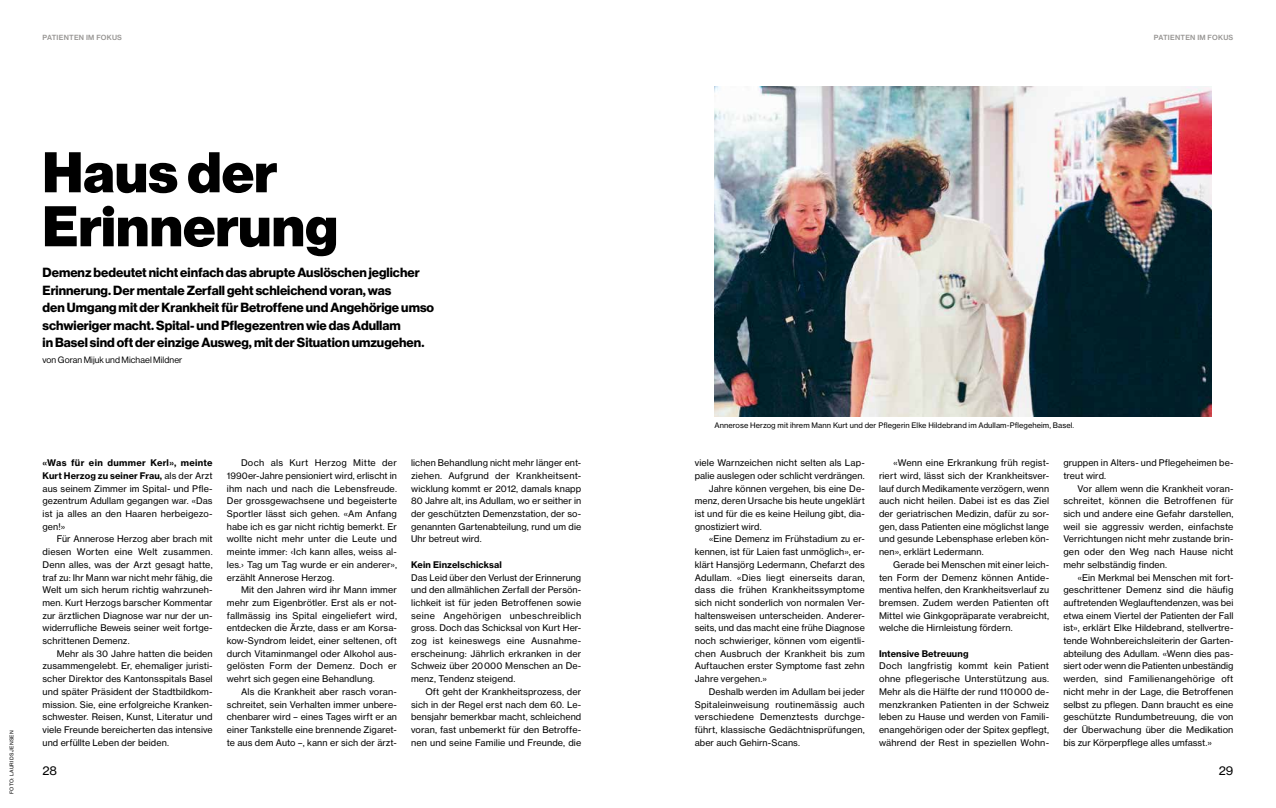
<style>
.page{position:relative;width:1276px;height:808px;background:#fff}
.page>*{position:absolute;margin:0;border:0;box-sizing:border-box;transform-origin:0 0}
.t1{font:900 56px/54px "Volta Modern Display 95";letter-spacing:.005em;color:#000}
.t2{font:700 13px/17.5px "Volta Modern Display 75";color:#000}
.t3{font:12px "Volta Modern Text 55 Roman";color:#000}
.t4{font:9px/12.7px "Volta Modern Text 55 Roman";letter-spacing:.01em;color:#000;text-align:justify}
.t5{font:700 9px/12.7px "Volta Modern Text 75";letter-spacing:.015em;color:#000}
.t6{font:9px "Volta Modern Text 55 Roman";letter-spacing:.03em;color:#000}
.t7{font:9px "Volta Modern Display 55 Roman";letter-spacing:.01em;color:#000}
.t8{font:7.5px "Volta Modern Text 55 Roman";letter-spacing:.005em;color:#000}
.t9{font:500 7px "Volta Modern Text 65";letter-spacing:.03em;color:#949290}
.t10{font:5px "Volta Modern Text 55 Roman";letter-spacing:.045em;color:#000}
.s1{font-family:"Volta Modern Text 55 Roman";font-weight:400}
</style>
<div class="page">
<img style="left:714px;top:86px;width:497px;height:331px">
<p class="t9" style="left:43px;top:33px;width:81px">PATIENTEN IM FOKUS</p>
<p class="t9" style="left:1154px;top:33px;width:81px">PATIENTEN IM FOKUS</p>
<p class="t10" style="left:8px;top:794px;width:65px;rotate:-90deg">FOTO: LAURIDS JENSEN</p>
<h1 class="t1" style="left:43px;top:146px;width:297px">Haus der<br>Erinnerung</h1>
<p class="t2" style="left:43px;top:264px;width:393px">Demenz bedeutet nicht einfach das abrupte Auslöschen jeglicher Erinnerung. Der mentale Zerfall geht schleichend voran, was<br>den Umgang mit der Krankheit für Betroffene und Angehörige umso schwieriger macht. Spital- und Pflegezentren wie das Adullam<br>in Basel sind oft der einzige Ausweg, mit der Situation umzugehen.</p>
<p class="t7" style="left:43px;top:355px;width:141px">von Goran Mijuk und Michael Mildner</p>
<p class="t5" style="left:43px;top:456px;width:172px">«Was für ein dummer Kerl», meinte<br>Kurt Herzog zu seiner Frau, <span class="s1">als der Arzt</span></p>
<p class="t4" style="left:43px;top:482px;width:172px">aus seinem Zimmer im Spital- und Pfle&shy;gezentrum Adullam gegangen war. «Das ist ja alles an den Haaren herbeigezo&shy;gen!»</p>
<p class="t4" style="left:43px;top:533px;width:172px;text-indent:14px">Für Annerose Herzog aber brach mit diesen Worten eine Welt zusammen.<br>Denn alles, was der Arzt gesagt hatte, traf zu: Ihr Mann war nicht mehr fähig, die Welt um sich herum richtig wahrzuneh&shy;men. Kurt Herzogs barscher Kommentar zur ärztlichen Diagnose war nur der un&shy;widerrufliche Beweis seiner weit fortge&shy;schrittenen Demenz.</p>
<p class="t4" style="left:43px;top:647px;width:172px;text-indent:14px">Mehr als 30 Jahre hatten die beiden zusammengelebt. Er, ehemaliger juristi&shy;scher Direktor des Kantonsspitals Basel und später Präsident der Stadtbildkom&shy;mission. Sie, eine erfolgreiche Kranken&shy;schwester. Reisen, Kunst, Literatur und viele Freunde bereicherten das intensive und erfüllte Leben der beiden.</p>
<p class="t4" style="left:227px;top:456px;width:172px;text-indent:14px">Doch als Kurt Herzog Mitte der 1990er-Jahre pensioniert wird, erlischt in ihm nach und nach die Lebensfreude.<br>Der grossgewachsene und begeisterte Sportler lässt sich gehen. «Am Anfang habe ich es gar nicht richtig bemerkt. Er wollte nicht mehr unter die Leute und meinte immer: ‹Ich kann alles, weiss al&shy;les.› Tag um Tag wurde er ein anderer», erzählt Annerose Herzog.</p>
<p class="t4" style="left:227px;top:583px;width:172px;text-indent:14px">Mit den Jahren wird ihr Mann immer mehr zum Eigenbrötler. Erst als er not&shy;fallmässig ins Spital eingeliefert wird, entdecken die Ärzte, dass er am Korsa&shy;kow-Syndrom leidet, einer seltenen, oft durch Vitaminmangel oder Alkohol aus&shy;gelösten Form der Demenz. Doch er wehrt sich gegen eine Behandlung.</p>
<p class="t4" style="left:227px;top:685px;width:172px;text-indent:14px">Als die Krankheit aber rasch voran&shy;schreitet, sein Verhalten immer unbere&shy;chenbarer wird – eines Tages wirft er an einer Tankstelle eine brennende Zigaret&shy;te aus dem Auto –, kann er sich der ärzt-</p>
<p class="t4" style="left:411px;top:456px;width:172px">lichen Behandlung nicht mehr länger ent&shy;ziehen. Aufgrund der Krankheitsent&shy;wicklung kommt er 2012, damals knapp 80 Jahre alt, ins Adullam, wo er seither in der geschützten Demenzstation, der so&shy;genannten Gartenabteilung, rund um die Uhr betreut wird.</p>
<p class="t5" style="left:411px;top:558px;width:92px">Kein Einzelschicksal</p>
<p class="t4" style="left:411px;top:571px;width:172px">Das Leid über den Verlust der Erinnerung und den allmählichen Zerfall der Persön&shy;lichkeit ist für jeden Betroffenen sowie seine Angehörigen unbeschreiblich gross. Doch das Schicksal von Kurt Her&shy;zog ist keineswegs eine Ausnahme&shy;erscheinung: Jährlich erkranken in der Schweiz über 20 000 Menschen an De&shy;menz, Tendenz steigend.</p>
<p class="t4" style="left:411px;top:685px;width:172px;text-indent:14px">Oft geht der Krankheitsprozess, der sich in der Regel erst nach dem 60. Le&shy;bensjahr bemerkbar macht, schleichend voran, fast unbemerkt für den Betroffe&shy;nen und seine Familie und Freunde, die</p>
<p class="t8" style="left:714px;top:421px;width:361px">Annerose Herzog mit ihrem Mann Kurt und der Pflegerin Elke Hildebrand im Adullam-Pflegeheim, Basel.</p>
<p class="t4" style="left:694px;top:456px;width:172px">viele Warnzeichen nicht selten als Lap-</p>
<p class="t4" style="left:694px;top:469px;width:172px">palie auslegen oder schlicht verdrängen.</p>
<p class="t4" style="left:709px;top:482px;width:157px">Jahre können vergehen, bis eine De-</p>
<p class="t4" style="left:694px;top:495px;width:172px">menz, deren Ursache bis heute ungeklärt</p>
<p class="t4" style="left:694px;top:507px;width:172px">ist und für die es keine Heilung gibt, dia-</p>
<p class="t4" style="left:694px;top:520px;width:68px">gnostiziert wird.</p>
<p class="t4" style="left:709px;top:533px;width:157px">«Eine Demenz im Frühstadium zu er-</p>
<p class="t4" style="left:694px;top:545px;width:172px">kennen, ist für Laien fast unmöglich», er-</p>
<p class="t4" style="left:694px;top:558px;width:172px">klärt Hansjörg Ledermann, Chefarzt des</p>
<p class="t4" style="left:694px;top:571px;width:172px">Adullam. «Dies liegt einerseits daran,</p>
<p class="t4" style="left:694px;top:583px;width:172px">dass die frühen Krankheitssymptome</p>
<p class="t4" style="left:694px;top:596px;width:172px">sich nicht sonderlich von normalen Ver-</p>
<p class="t4" style="left:694px;top:609px;width:172px">haltensweisen unterscheiden. Anderer-</p>
<p class="t4" style="left:694px;top:622px;width:172px">seits, und das macht eine frühe Diagnose</p>
<p class="t4" style="left:694px;top:634px;width:172px">noch schwieriger, können vom eigentli-</p>
<p class="t4" style="left:694px;top:647px;width:172px">chen Ausbruch der Krankheit bis zum</p>
<p class="t4" style="left:694px;top:660px;width:172px">Auftauchen erster Symptome fast zehn</p>
<p class="t4" style="left:694px;top:672px;width:74px">Jahre vergehen.»</p>
<p class="t4" style="left:709px;top:685px;width:157px">Deshalb werden im Adullam bei jeder</p>
<p class="t4" style="left:694px;top:698px;width:172px">Spitaleinweisung routinemässig auch</p>
<p class="t6" style="left:694px;top:711px;width:172px">verschiedene Demenztests durchge-</p>
<p class="t4" style="left:694px;top:723px;width:172px">führt, klassische Gedächtnisprüfungen,</p>
<p class="t4" style="left:694px;top:736px;width:107px">aber auch Gehirn-Scans.</p>
<p class="t4" style="left:879px;top:456px;width:172px;text-indent:14px">«Wenn eine Erkrankung früh regist&shy;riert wird, lässt sich der Krankheitsver&shy;lauf durch Medikamente verzögern, wenn auch nicht heilen. Dabei ist es das Ziel der geriatrischen Medizin, dafür zu sor&shy;gen, dass Patienten eine möglichst lange und gesunde Lebensphase erleben kön&shy;nen», erklärt Ledermann.</p>
<p class="t4" style="left:879px;top:558px;width:172px;text-indent:14px">Gerade bei Menschen mit einer leich&shy;ten Form der Demenz können Antide&shy;mentiva helfen, den Krankheitsverlauf zu bremsen. Zudem werden Patienten oft Mittel wie Ginkgopräparate verabreicht, welche die Hirnleistung fördern.</p>
<p class="t5" style="left:879px;top:647px;width:91px">Intensive Betreuung</p>
<p class="t4" style="left:879px;top:660px;width:172px">Doch langfristig kommt kein Patient ohne pflegerische Unterstützung aus.<br>Mehr als die Hälfte der rund 110 000 de&shy;menzkranken Patienten in der Schweiz leben zu Hause und werden von Famili&shy;enangehörigen oder der Spitex gepflegt, während der Rest in speziellen Wohn-</p>
<p class="t4" style="left:1063px;top:456px;width:172px">gruppen in Alters- und Pflegeheimen be&shy;treut wird.</p>
<p class="t4" style="left:1063px;top:482px;width:172px;text-indent:14px">Vor allem wenn die Krankheit voran&shy;schreitet, können die Betroffenen für sich und andere eine Gefahr darstellen, weil sie aggressiv werden, einfachste Verrichtungen nicht mehr zustande brin&shy;gen oder den Weg nach Hause nicht mehr selbständig finden.</p>
<p class="t4" style="left:1063px;top:571px;width:172px;text-indent:14px">«Ein Merkmal bei Menschen mit fort&shy;geschrittener Demenz sind die häufig auftretenden Weglauftendenzen, was bei etwa einem Viertel der Patienten der Fall ist», erklärt Elke Hildebrand, stellvertre&shy;tende Wohnbereichsleiterin der Garten&shy;abteilung des Adullam. «Wenn dies pas&shy;siert oder wenn die Patienten unbeständig werden, sind Familienangehörige oft nicht mehr in der Lage, die Betroffenen selbst zu pflegen. Dann braucht es eine geschützte Rundumbetreuung, die von der Überwachung über die Medikation bis zur Körperpflege alles umfasst.»</p>
<h3 class="t3" style="left:43px;top:763px;width:16px">28</h3>
<h3 class="t3" style="left:1218px;top:763px;width:16px">29</h3>
</div>
